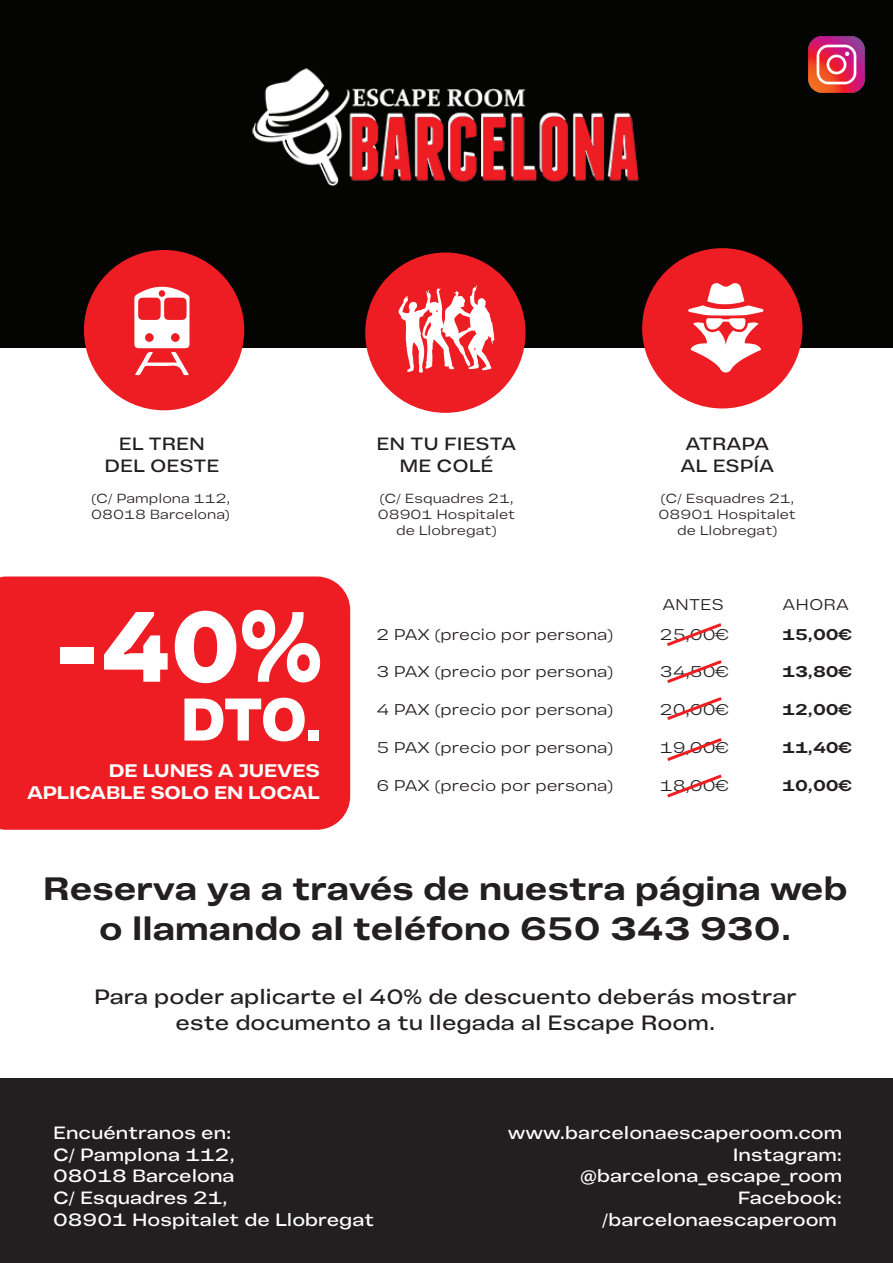
<style>
.page{position:relative;width:893px;height:1263px;background:#fff}
.page>*{position:absolute;margin:0;border:0;box-sizing:border-box;transform-origin:0 0}
.t1{font:800 100.8px "Vinila Extended";color:#fff;scale:.85 1}
.t2{font:800 60.9px "Vinila Extended";color:#fff;scale:.85 1}
.t3{font:700 32.85px/39.3px "Vinila Extended";color:#231f20;text-align:center}
.t4{font:21px/25.2px "Vinila Extended";color:#231f20;text-align:center}
.t5{font:700 18.45px/22px "Vinila Extended";letter-spacing:-.01em;color:#fff;text-align:right}
.t6{font:18px/21.6px "Vinila Extended";color:#fff}
.t7{font:18px/21.6px "Vinila Extended";color:#231f20;text-align:center}
.t8{font:300 15.75px "Vinila Extended";color:#231f20}
.t9{font:700 15.75px "Vinila Extended";color:#231f20}
.t10{font:300 13.35px/16px "Vinila Extended";color:#231f20;text-align:center}
</style>
<div class="page">
<div style="left:0;top:1078px;width:893px;height:185px;background:#231f20"></div>
<div style="left:0;top:0;width:893px;height:348px;background:#040503"></div>
<img style="left:252px;top:68px;width:387px;height:118px">
<div style="left:0;top:576px;width:350px;height:254px;background:#ee1d23"></div>
<svg style="left:667px;top:623px;width:55px;height:23px"></svg>
<svg style="left:667px;top:660px;width:55px;height:23px"></svg>
<svg style="left:667px;top:697px;width:55px;height:23px"></svg>
<svg style="left:667px;top:738px;width:55px;height:23px"></svg>
<svg style="left:667px;top:774px;width:55px;height:24px"></svg>
<div style="left:642px;top:248px;width:160px;height:160px;background:#ee1d23;border-radius:50%"></div>
<div style="left:365px;top:252px;width:161px;height:161px;background:#ee1d23;border-radius:50%"></div>
<svg style="left:688px;top:283px;width:75px;height:90px"></svg>
<svg style="left:398px;top:285px;width:97px;height:88px"></svg>
<div style="left:84px;top:250px;width:160px;height:160px;background:#ee1d23;border-radius:50%"></div>
<svg style="left:134px;top:286px;width:55px;height:90px"></svg>
<img style="left:808px;top:37px;width:56px;height:56px">
<p class="t7" style="left:104px;top:433px;width:116px">EL TREN<br>DEL OESTE</p>
<p class="t7" style="left:377px;top:433px;width:141px">EN TU FIESTA<br>ME COLÉ</p>
<p class="t7" style="left:680px;top:433px;width:95px;text-align:left">ATRAPA<br>AL ESPÍA</p>
<p class="t10" style="left:91px;top:491px;width:140px;text-align:left">(C/ Pamplona 112,<br>08018 Barcelona)</p>
<p class="t10" style="left:378px;top:491px;width:139px">(C/ Esquadres 21,<br>08901 Hospitalet de Llobregat)</p>
<p class="t10" style="left:659px;top:491px;width:139px">(C/ Esquadres 21,<br>08901 Hospitalet de Llobregat)</p>
<h1 class="t1" style="left:53px;top:586px;width:317px">-40%</h1>
<h2 class="t2" style="left:181px;top:683px;width:168px">DTO.</h2>
<p class="t5" style="left:27px;top:760px;width:294px">DE LUNES A JUEVES<br>APLICABLE SOLO EN LOCAL</p>
<p class="t8" style="left:662px;top:595px;width:63px">ANTES</p>
<p class="t8" style="left:783px;top:595px;width:68px">AHORA</p>
<p class="t8" style="left:376px;top:624px;width:239px">2 PAX (precio por persona)</p>
<p class="t8" style="left:660px;top:624px;width:71px">25,00€</p>
<p class="t9" style="left:782px;top:625px;width:72px">15,00€</p>
<p class="t8" style="left:376px;top:662px;width:239px">3 PAX (precio por persona)</p>
<p class="t8" style="left:660px;top:662px;width:71px">34,50€</p>
<p class="t9" style="left:782px;top:662px;width:72px">13,80€</p>
<p class="t8" style="left:376px;top:700px;width:239px">4 PAX (precio por persona)</p>
<p class="t8" style="left:660px;top:700px;width:71px">20,00€</p>
<p class="t9" style="left:782px;top:700px;width:72px">12,00€</p>
<p class="t8" style="left:376px;top:738px;width:239px">5 PAX (precio por persona)</p>
<p class="t8" style="left:660px;top:738px;width:71px">19,00€</p>
<p class="t9" style="left:782px;top:738px;width:72px">11,40€</p>
<p class="t8" style="left:376px;top:776px;width:239px">6 PAX (precio por persona)</p>
<p class="t8" style="left:660px;top:776px;width:71px">18,00€</p>
<p class="t9" style="left:782px;top:776px;width:72px">10,00€</p>
<h3 class="t3" style="left:43px;top:869px;width:806px">Reserva ya a través de nuestra página web o llamando al teléfono 650 343 930.</h3>
<p class="t4" style="left:94px;top:984px;width:704px">Para poder aplicarte el 40% de descuento deberás mostrar este documento a tu llegada al Escape Room.</p>
<p class="t6" style="left:53px;top:1122px;width:323px">Encuéntranos en:<br>C/ Pamplona 112,<br>08018 Barcelona<br>C/ Esquadres 21,<br>08901 Hospitalet de Llobregat</p>
<p class="t6" style="left:508px;top:1122px;width:336px;text-align:right">www.barcelonaescaperoom.com<br>Instagram: @barcelona_escape_room<br>Facebook: /barcelonaescaperoom</p>
</div>
